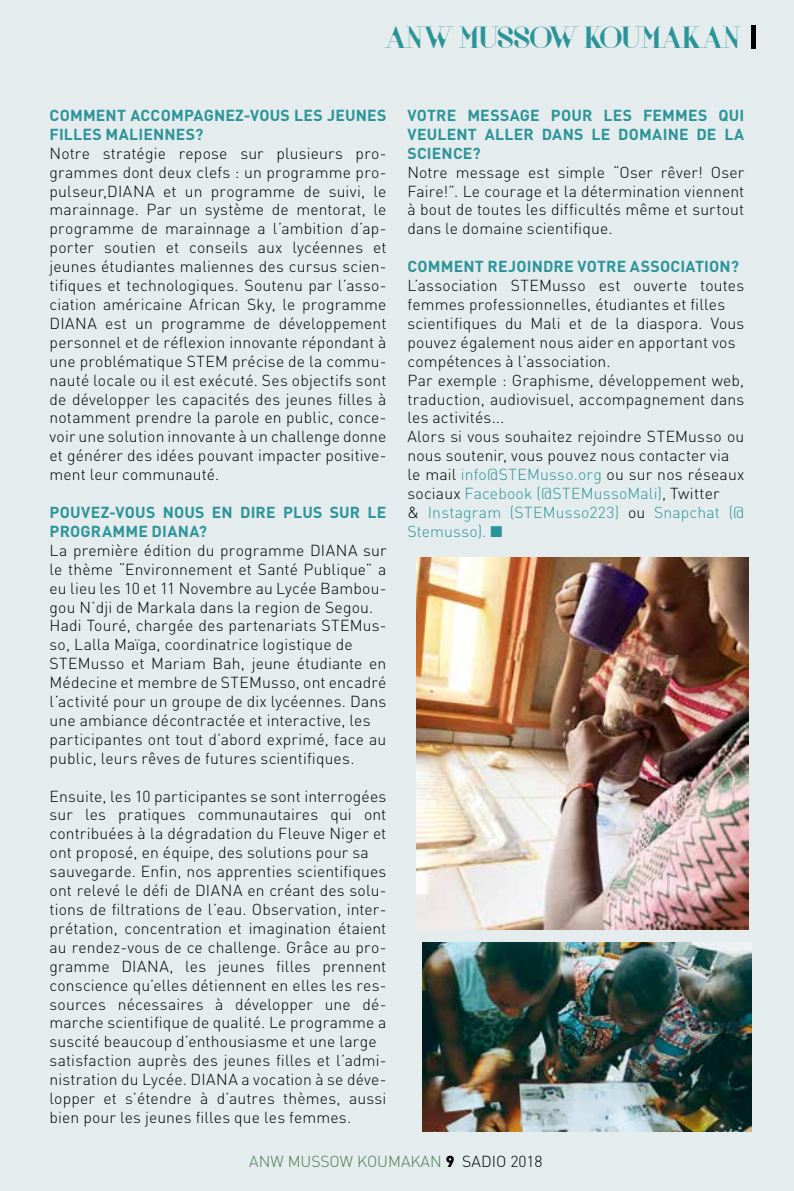
<style>
.page{position:relative;width:794px;height:1191px;background:#e4eced}
.page>*{position:absolute;margin:0;border:0;box-sizing:border-box;transform-origin:0 0}
.t1{font:31.5px "Voor";color:#2b9498}
.t2{font:300 15.75px/18.9px "DIN";letter-spacing:.01em;color:#000;text-align:justify}
.t3{font:700 15.75px/18.9px "DIN";letter-spacing:.01em;color:#2b9498}
.t4{font:300 15.75px "DIN";color:#4b7c52}
.s1{color:#2b9498}
.s2{font-weight:900;color:#000}
.s3{color:#000}
</style>
<div class="page">
<div style="left:751px;top:25px;width:5px;height:24px;background:#000"></div>
<img style="left:417px;top:557px;width:331px;height:372px">
<img style="left:422px;top:943px;width:329px;height:188px">
<h1 class="t1" style="left:385px;top:19px;width:357px">ANW MUSSOW KOUMAKAN</h1>
<p class="t3" style="left:50px;top:105px;width:338px">COMMENT ACCOMPAGNEZ-VOUS LES J EUNES<br>FILLES MALIENNES?</p>
<p class="t2" style="left:50px;top:143px;width:338px">N otre stratégie repose sur plusieurs pro&shy;grammes dont deux clefs : un programme pro&shy;pulseur,DIANA</p>
<p class="t2" style="left:50px;top:181px;width:338px;text-indent:113px">et un programme de suivi, le marainnage. Par un système de mentorat, le programme de marainnage a l’ambition d’ap&shy;porter soutien et conseils aux lycéennes et jeunes étudiantes maliennes des cursus scien&shy;tifiques et technologiques. Soutenu par l’asso&shy;ciation américaine African Sky, le programme DIANA</p>
<p class="t2" style="left:50px;top:314px;width:338px;text-indent:56px">est un programme de développement personnel et de réflexion innovante répondant à une problématique STEM précise de la commu&shy;nauté locale ou il est exécuté. Ses objectifs sont de développer les capacités des jeunes filles à notamment prendre la parole en public, conce&shy;voir une solution innovante à un challenge donne et générer des idées pouvant impacter positive&shy;ment leur communauté.</p>
<p class="t3" style="left:50px;top:502px;width:338px">POUVEZ-VOUS NOUS EN DIRE PLUS SUR LE<br>PROGRAMME DIANA</p>
<p class="t3" style="left:199px;top:521px;width:10px">?</p>
<p class="t2" style="left:50px;top:540px;width:271px">La première édition du programme DIANA</p>
<p class="t2" style="left:50px;top:540px;width:338px;text-align:left;text-indent:313px">sur le thème “Environnement et Santé Publique” a eu lieu les 10 et 11 Novembre au Lycée Bambou&shy;gou N ’dji de Markala dans la region de Segou.<br>Hadi Touré, chargée des partenariats STEMus&shy;so, Lalla Maïga, coordinatrice logistique de STEMusso et Mariam Bah, jeune étudiante en Médecine et membre de STEMusso, ont encadré l’activité pour un groupe de dix lycéennes. Dans une ambiance décontractée et interactive, les participantes ont tout d’abord exprimé, face au public, leurs rêves de futures scientifiques.</p>
<p class="t2" style="left:50px;top:786px;width:338px;text-align:left">Ensuite, les 10 participantes se sont interrogées sur les pratiques communautaires qui ont contribuées à la dégradation du Fleuve N iger et ont proposé, en équipe, des solutions pour sa sauvegarde. Enfin, nos apprenties scientifiques ont relevé le défi de DIANA</p>
<p class="t2" style="left:50px;top:881px;width:338px;text-indent:198px">en créant des solu&shy;tions de filtrations de l’eau. O bservation, inter&shy;prétation, concentration et imagination étaient au rendez-vous de ce challenge. Grâce au pro&shy;gramme DIANA</p>
<p class="t2" style="left:50px;top:956px;width:338px;text-align:left;text-indent:120px">, les jeunes filles prennent conscience qu’elles détiennent en elles les res&shy;sources nécessaires à développer une dé&shy;marche scientifique de qualité. Le programme a suscité beaucoup d’enthousiasme et une large satisfaction auprès des jeunes filles et l’admi&shy;nistration du Lycée. DIANA</p>
<p class="t2" style="left:50px;top:1070px;width:338px;text-indent:192px">a vocation à se déve&shy;lopper et s’étendre à d’autres thèmes, aussi bien pour les jeunes filles que les femmes.</p>
<p class="t3" style="left:407px;top:105px;width:338px;text-align:justify">VOTRE MESSAGE POUR LES FEMMES QUI VEULENT ALLER DANS LE DOMAINE DE LA SCIENCE?</p>
<p class="t2" style="left:407px;top:162px;width:338px">N otre message est simple “Oser rêver! Oser Faire!”. Le courage et la détermination viennent à bout de toutes les difficultés même et surtout dans le domaine scientifique.</p>
<p class="t3" style="left:407px;top:256px;width:333px">COMMENT REJOINDRE VOTRE ASSOCIATION?</p>
<p class="t2" style="left:407px;top:276px;width:338px;text-align:left">L’association STE Musso est ouverte toutes femmes professionnelles, étudiantes et filles scientifiques du Mali et de la diaspora. Vous pouvez également nous aider en apportant vos compétences à l’association.<br>Par exemple : Graphisme, développement web, traduction, audiovisuel, accompagnement dans les activités...<br>Alors si vous souhaitez rejoindre STEMusso ou nous soutenir, vous pouvez nous contacter via le mail <span class="s1">info@STEMusso.org</span> ou sur nos réseaux sociaux <span class="s1">Facebook (@STEMussoMali)</span>, Twitter<br>&amp; <span class="s1">I nstagram (STEMusso223)</span> ou <span class="s1">Snapchat (@ Stemusso).</span> <span class="s1">■</span></p>
<p class="t4" style="left:249px;top:1151px;width:295px">Anw Mussow Koumakan <span class="s2">9</span> <span class="s3">sadio 2018</span></p>
</div>
